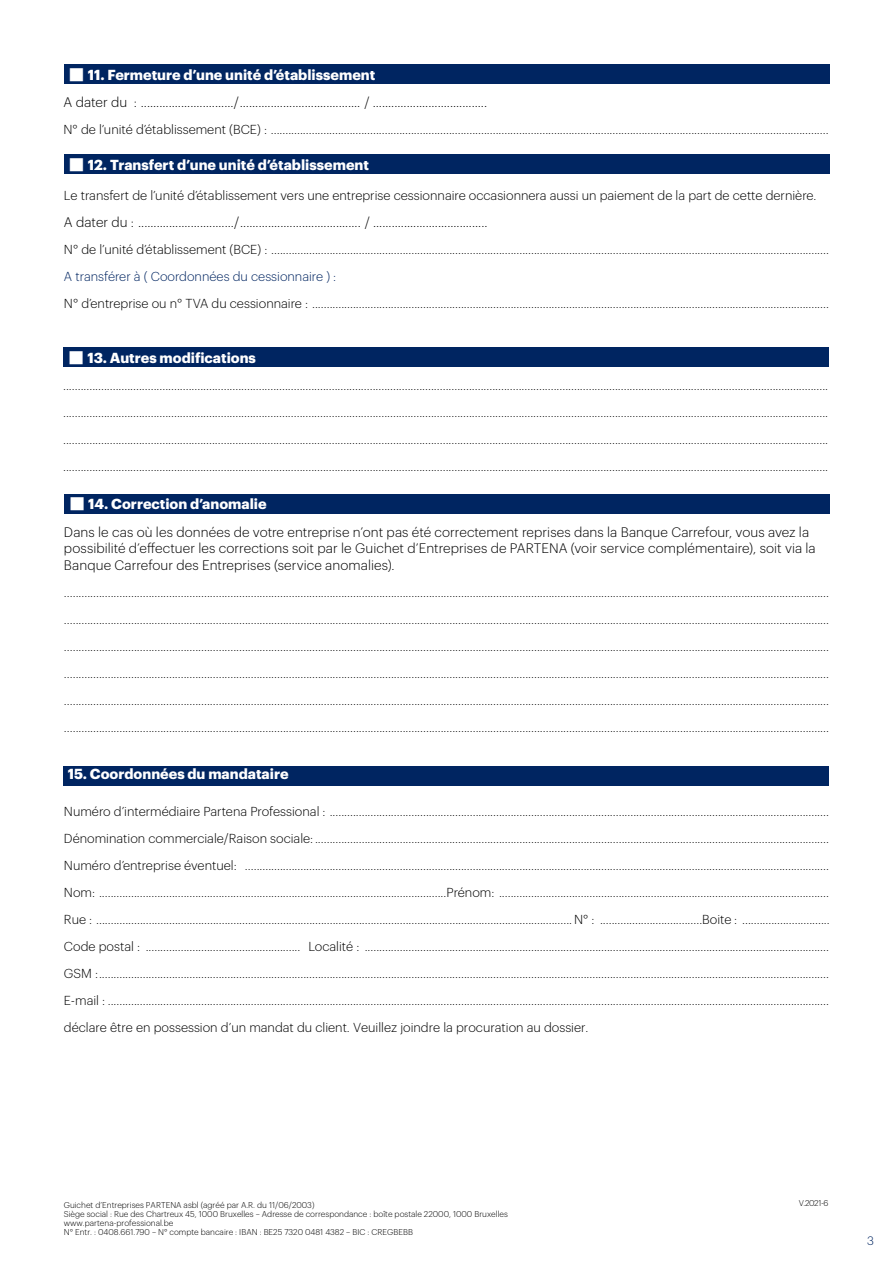
<style>
.page{position:relative;width:893px;height:1263px;background:#fff}
.page>*{position:absolute;margin:0;border:0;box-sizing:border-box;transform-origin:0 0}
.t1{font:700 14.25px "Graphik";color:#fff}
.t2{font:300 13.5px/16.5px "Graphik";letter-spacing:.005em;color:#000}
.t3{font:300 12.75px "Graphik";color:#000}
.t4{font:300 12.75px "Graphik";color:#002561}
.t5{font:300 12px "Graphik";color:#002561}
.t6{font:300 8.25px/9px "Graphik";color:#000}
</style>
<div class="page">
<div style="left:64px;top:64px;width:765px;height:20px;background:#002561"></div>
<div style="left:64px;top:155px;width:765px;height:19px;background:#002561"></div>
<div style="left:64px;top:494px;width:766px;height:19px;background:#002561"></div>
<div style="left:64px;top:348px;width:765px;height:19px;background:#002561"></div>
<div style="left:64px;top:766px;width:765px;height:20px;background:#002561"></div>
<p class="t1" style="left:68px;top:64px;width:309px">■ 11. Fermeture d’une unité d’établissement</p>
<p class="t2" style="left:64px;top:93px;width:425px">A dater du : ............................../....................................... / .....................................</p>
<p class="t3" style="left:64px;top:120px;width:766px">N° de l’unité d’établissement (BCE) : ...............................................................................................................................................................................................</p>
<p class="t1" style="left:68px;top:154px;width:302px">■ 12. Transfert d’une unité d’établissement</p>
<p class="t3" style="left:64px;top:186px;width:754px">Le transfert de l’unité d’établissement vers une entreprise cessionnaire occasionnera aussi un paiement de la part de cette dernière.</p>
<p class="t2" style="left:64px;top:212px;width:425px">A dater du : .............................../....................................... / .....................................</p>
<p class="t3" style="left:64px;top:240px;width:766px">N° de l’unité d’établissement (BCE) : ...............................................................................................................................................................................................</p>
<p class="t4" style="left:64px;top:267px;width:274px">A transférer à ( Coordonnées du cessionnaire ) :</p>
<p class="t3" style="left:64px;top:294px;width:766px">N° d’entreprise ou n° TVA du cessionnaire : .................................................................................................................................................................................</p>
<p class="t1" style="left:68px;top:347px;width:190px">■ 13. Autres modifications</p>
<p class="t3" style="left:63px;top:376px;width:766px">......................................................................................................................................................................................................................................................................</p>
<p class="t3" style="left:63px;top:403px;width:766px">......................................................................................................................................................................................................................................................................</p>
<p class="t3" style="left:63px;top:430px;width:766px">......................................................................................................................................................................................................................................................................</p>
<p class="t3" style="left:63px;top:457px;width:766px">......................................................................................................................................................................................................................................................................</p>
<p class="t1" style="left:69px;top:493px;width:199px">■ 14. Correction d’anomalie</p>
<p class="t2" style="left:64px;top:523px;width:753px">Dans le cas où les données de votre entreprise n’ont pas été correctement reprises dans la Banque Carrefour, vous avez la possibilité d’effectuer les corrections soit par le Guichet d’Entreprises de PARTENA (voir service complémentaire), soit via la<br>Banque Carrefour des Entreprises (service anomalies).</p>
<p class="t3" style="left:64px;top:583px;width:766px">......................................................................................................................................................................................................................................................................</p>
<p class="t3" style="left:64px;top:610px;width:766px">......................................................................................................................................................................................................................................................................</p>
<p class="t3" style="left:64px;top:637px;width:766px">......................................................................................................................................................................................................................................................................</p>
<p class="t3" style="left:64px;top:664px;width:766px">......................................................................................................................................................................................................................................................................</p>
<p class="t3" style="left:64px;top:691px;width:766px">......................................................................................................................................................................................................................................................................</p>
<p class="t3" style="left:64px;top:718px;width:766px">......................................................................................................................................................................................................................................................................</p>
<p class="t1" style="left:68px;top:763px;width:222px">15. Coordonnées du mandataire</p>
<p class="t3" style="left:64px;top:802px;width:766px">Numéro d’intermédiaire Partena Professional : ...........................................................................................................................................................................</p>
<p class="t3" style="left:64px;top:829px;width:766px">Dénomination commerciale/Raison sociale: ................................................................................................................................................................................</p>
<p class="t3" style="left:64px;top:856px;width:766px">Numéro d’entreprise éventuel: ........................................................................................................................................................................................................</p>
<p class="t3" style="left:64px;top:883px;width:766px">Nom: .......................................................................................................................Prénom: .................................................................................................................</p>
<p class="t3" style="left:64px;top:910px;width:767px">Rue : ................................................................................................................................................................... N° : ...................................Boite : ..............................</p>
<p class="t3" style="left:64px;top:937px;width:766px">Code postal : ..................................................... Localité : ...............................................................................................................................................................</p>
<p class="t3" style="left:64px;top:964px;width:766px">GSM :..........................................................................................................................................................................................................................................................</p>
<p class="t3" style="left:64px;top:991px;width:766px">E-mail : .......................................................................................................................................................................................................................................................</p>
<p class="t3" style="left:64px;top:1018px;width:526px">déclare être en possession d’un mandat du client. Veuillez joindre la procuration au dossier.</p>
<p class="t6" style="left:64px;top:1200px;width:446px">Guichet d’Entreprises PARTENA asbl (agréé par A.R. du 11/06/2003)<br>Siège social : Rue des Chartreux 45, 1000 Bruxelles – Adresse de correspondance : boîte postale 22000, 1000 Bruxelles www.partena-professional.be<br>N° Entr. : 0408.661.790 – N° compte bancaire : IBAN : BE25 7320 0481 4382 – BIC : CREGBEBB</p>
<p class="t6" style="left:799px;top:1198px;width:31px">V.2021-6</p>
<p class="t5" style="left:867px;top:1232px;width:8px">3</p>
</div>
